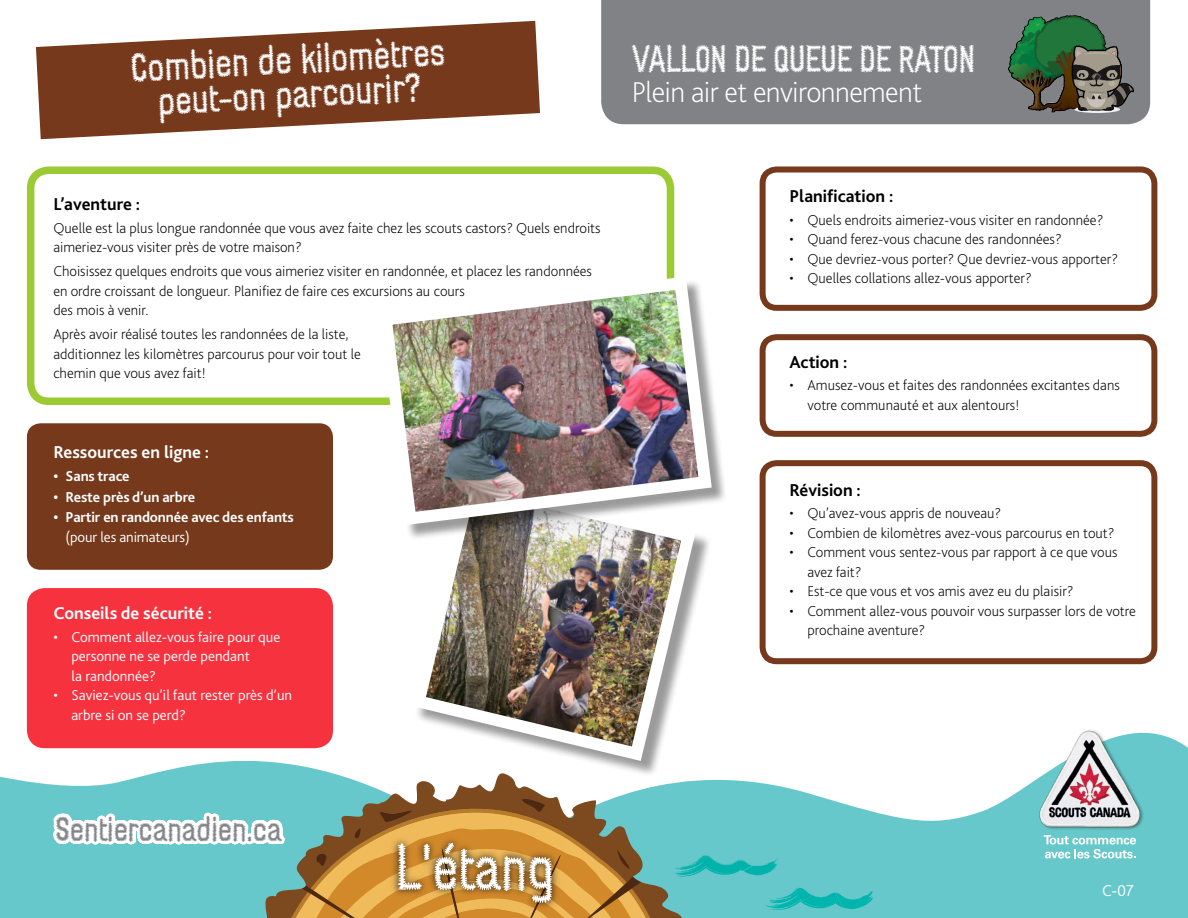
<style>
.page{position:relative;width:1188px;height:918px;background:#fff}
.page>*{position:absolute;margin:0;border:0;box-sizing:border-box;transform-origin:0 0}
.t1{font:63px "Conference Call BH Line Two";color:#fff}
.t2{font:40.5px/34.5px "Conference Call BH Line Two";color:#fff;text-align:center}
.t3{font:37.5px "Conference Call BH Line Two";letter-spacing:-.02em;color:#fff}
.t4{font:34.5px "Conference Call BH Line Two";color:#808285}
.t5{font:200 30px "Bliss 2";letter-spacing:-.02em;color:#fff}
.t6{font:700 18px "Bliss 2";color:#000}
.t7{font:700 18px "Bliss 2";color:#fff}
.t8{font:300 16.5px "Bliss 2";color:#fff}
.t9{font:200 15px/19.5px "Bliss 2";color:#000}
.t10{font:300 15px/19.5px "Bliss 2";color:#fff}
.t11{font:700 15px "Bliss 2";letter-spacing:-.01em;color:#fff}
</style>
<div class="page">
<div style="left:601px;top:0;width:549px;height:124px;background:#808285"></div>
<svg style="left:36px;top:21px;width:504px;height:118px;fill:#76391b"></svg>
<div style="left:27px;top:588px;width:306px;height:160px;background:#f7323f;border-radius:18px"></div>
<div style="left:27px;top:167px;width:647px;height:238px;border:8px solid #9bca33;border-radius:18px"></div>
<div style="left:760px;top:167px;width:397px;height:144px;border:6px solid #76391b;border-radius:14px"></div>
<div style="left:760px;top:334px;width:397px;height:103px;border:6px solid #76391b;border-radius:14px"></div>
<div style="left:760px;top:460px;width:397px;height:204px;border:6px solid #76391b;border-radius:14px"></div>
<div style="left:27px;top:423px;width:306px;height:147px;background:#76391b;border-radius:14px"></div>
<svg style="left:1036px;top:18px;width:98px;height:99px;background:#606b59"></svg>
<img style="left:1017px;top:15px;width:58px;height:28px">
<img style="left:427px;top:541px;width:276px;height:151px">
<svg style="left:0;top:692px;width:1188px;height:99px"></svg>
<svg style="left:0;top:791px;width:1188px;height:127px;background:#70ccce"></svg>
<svg style="left:765px;top:888px;width:108px;height:22px;background:#38bfbd"></svg>
<img style="left:744px;top:857px;width:35px;height:14px">
<img style="left:701px;top:854px;width:4px;height:11px">
<svg style="left:1088px;top:907px;width:5px;height:4px"></svg>
<svg style="left:658px;top:771px;width:43px;height:147px;background:#72ccce"></svg>
<svg style="left:658px;top:810px;width:17px;height:108px;background:#69b3ae"></svg>
<svg style="left:6px;top:771px;width:652px;height:147px"></svg>
<img style="left:385px;top:809px;width:180px;height:4px">
<img style="left:385px;top:813px;width:180px;height:16px">
<img style="left:385px;top:829px;width:180px;height:20px">
<img style="left:385px;top:849px;width:180px;height:16px">
<img style="left:385px;top:865px;width:180px;height:50px">
<img style="left:391px;top:880px;width:174px;height:35px">
<img style="left:401px;top:887px;width:130px;height:28px">
<img style="left:427px;top:899px;width:104px;height:16px">
<img style="left:459px;top:909px;width:66px;height:6px">
<img style="left:531px;top:855px;width:30px;height:60px">
<img style="left:442px;top:848px;width:17px;height:67px">
<img style="left:522px;top:799px;width:24px;height:13px">
<img style="left:385px;top:811px;width:28px;height:11px">
<img style="left:1029px;top:719px;width:121px;height:121px">
<svg style="left:1044px;top:835px;width:92px;height:24px"></svg>
<div style="left:381px;top:279px;width:346px;height:262px;background:#000;opacity:.4"></div>
<img style="left:372px;top:270px;width:346px;height:262px">
<h2 class="t2" style="left:130px;top:49px;width:316px;rotate:-3deg">Combien de kilomètres peut-on parcourir?</h2>
<p class="t6" style="left:53px;top:193px;width:88px">L’aventure :</p>
<p class="t9" style="left:53px;top:217px;width:549px">Quelle est la plus longue randonnée que vous avez faite chez les scouts castors? Quels endroits aimeriez-vous visiter près de votre maison?</p>
<p class="t9" style="left:53px;top:261px;width:540px">Choisissez quelques endroits que vous aimeriez visiter en randonnée, et placez les randonnées en ordre croissant de longueur. Planifiez de faire ces excursions au cours<br>des mois à venir.</p>
<p class="t9" style="left:53px;top:324px;width:309px">Après avoir réalisé toutes les randonnées de la liste, additionnez les kilomètres parcourus pour voir tout le chemin que vous avez fait!</p>
<p class="t7" style="left:53px;top:441px;width:157px">Ressources en ligne :</p>
<p class="t11" style="left:53px;top:467px;width:78px">• Sans trace</p>
<p class="t11" style="left:53px;top:487px;width:143px">• Reste près d’un arbre</p>
<p class="t11" style="left:53px;top:508px;width:242px">• Partir en randonnée avec des enfants</p>
<p class="t10" style="left:66px;top:527px;width:126px">(pour les animateurs)</p>
<p class="t7" style="left:53px;top:602px;width:160px">Conseils de sécurité :</p>
<p class="t10" style="left:71px;top:627px;width:210px;text-indent:-18px">• Comment allez-vous faire pour que personne ne se perde pendant<br>la randonnée?</p>
<p class="t10" style="left:71px;top:685px;width:222px;text-indent:-18px">• Saviez-vous qu’il faut rester près d’un arbre si on se perd?</p>
<h3 class="t3" style="left:632px;top:35px;width:345px">VALLON DE QUEUE DE RATON</h3>
<h3 class="t5" style="left:632px;top:74px;width:292px">Plein air et environnement</h3>
<p class="t6" style="left:789px;top:185px;width:106px">Planification :</p>
<p class="t9" style="left:789px;top:210px;width:315px">• Quels endroits aimeriez-vous visiter en randonnée?</p>
<p class="t9" style="left:789px;top:229px;width:274px">• Quand ferez-vous chacune des randonnées?</p>
<p class="t9" style="left:789px;top:249px;width:330px">• Que devriez-vous porter? Que devriez-vous apporter?</p>
<p class="t9" style="left:789px;top:268px;width:244px">• Quelles collations allez-vous apporter?</p>
<p class="t6" style="left:789px;top:350px;width:60px">Action :</p>
<p class="t9" style="left:807px;top:375px;width:314px;text-indent:-18px">• Amusez-vous et faites des randonnées excitantes dans votre communauté et aux alentours!</p>
<p class="t6" style="left:789px;top:479px;width:73px">Révision :</p>
<p class="t9" style="left:789px;top:503px;width:213px">• Qu’avez-vous appris de nouveau?</p>
<p class="t9" style="left:789px;top:523px;width:327px">• Combien de kilomètres avez-vous parcourus en tout?</p>
<p class="t9" style="left:807px;top:542px;width:312px;text-indent:-18px">• Comment vous sentez-vous par rapport à ce que vous avez fait?</p>
<p class="t9" style="left:789px;top:581px;width:286px">• Est-ce que vous et vos amis avez eu du plaisir?</p>
<p class="t9" style="left:807px;top:601px;width:330px;text-indent:-18px">• Comment allez-vous pouvoir vous surpasser lors de votre prochaine aventure?</p>
<h3 class="t4" style="left:56px;top:807px;width:228px">Sentiercanadien.ca</h3>
<h1 class="t1" style="left:395px;top:828px;width:161px">L'étang</h1>
<p class="t8" style="left:1102px;top:880px;width:33px">C-07</p>
</div>
